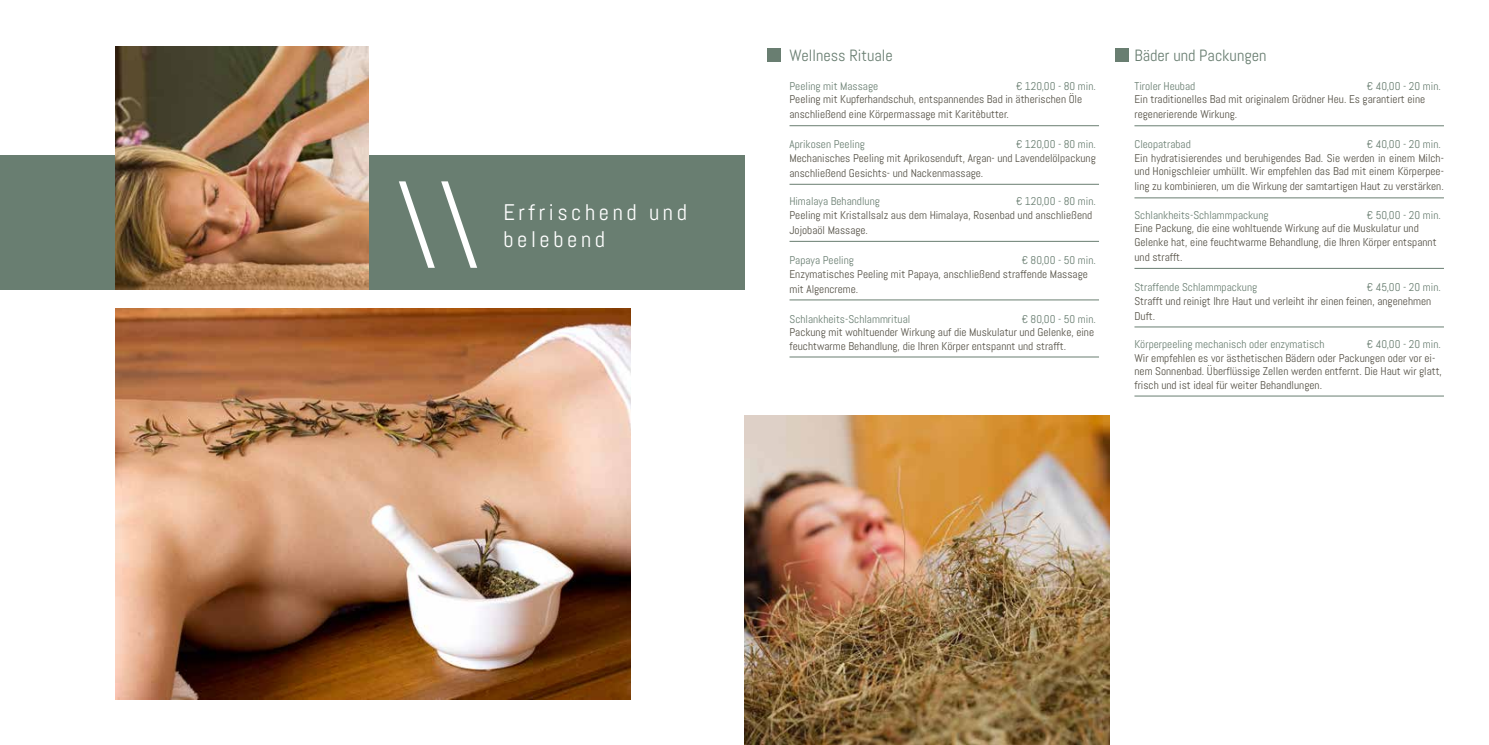
<style>
.page{position:relative;width:1489px;height:745px;background:#fff}
.page>*{position:absolute;margin:0;border:0;box-sizing:border-box;transform-origin:0 0}
.t1{font:22.5px/27.5px "Abel";letter-spacing:.16em;color:#fff}
.t2{font:16.25px "Abel";color:#697e71}
.t3{font:11.25px/15px "Abel";color:#545045}
.t4{font:11.25px "Abel";color:#697e71}
</style>
<div class="page">
<img style="left:744px;top:415px;width:365px;height:329px">
<img style="left:115px;top:308px;width:516px;height:391px">
<div style="left:0;top:155px;width:744px;height:134px;background:#697e71"></div>
<img style="left:115px;top:46px;width:254px;height:243px">
<svg style="left:399px;top:181px;width:78px;height:87px"></svg>
<div style="left:767px;top:49px;width:13px;height:13px;background:#697e71"></div>
<div style="left:1115px;top:49px;width:13px;height:13px;background:#697e71"></div>
<hr style="left:1134px;top:125px;width:309px;height:1px;background:#697e71">
<hr style="left:1134px;top:197px;width:309px;height:1px;background:#697e71">
<hr style="left:1134px;top:268px;width:309px;height:1px;background:#697e71">
<hr style="left:1134px;top:326px;width:309px;height:1px;background:#697e71">
<hr style="left:1134px;top:395px;width:309px;height:1px;background:#697e71">
<hr style="left:789px;top:125px;width:309px;height:1px;background:#697e71">
<hr style="left:789px;top:184px;width:309px;height:1px;background:#697e71">
<hr style="left:789px;top:241px;width:309px;height:1px;background:#697e71">
<hr style="left:789px;top:299px;width:309px;height:1px;background:#697e71">
<hr style="left:789px;top:356px;width:309px;height:1px;background:#697e71">
<h1 class="t1" style="left:503px;top:198px;width:185px">Erfrischend und belebend</h1>
<h2 class="t2" style="left:789px;top:45px;width:105px">Wellness Rituale</h2>
<p class="t4" style="left:789px;top:79px;width:90px">Peeling mit Massage</p>
<p class="t4" style="left:1015px;top:79px;width:81px">€ 120,00 - 80 min.</p>
<p class="t3" style="left:789px;top:92px;width:294px">Peeling mit Kupferhandschuh, entspannendes Bad in ätherischen Öle anschließend eine Körpermassage mit Karitèbutter.</p>
<p class="t4" style="left:789px;top:137px;width:77px">Aprikosen Peeling</p>
<p class="t4" style="left:1015px;top:137px;width:81px">€ 120,00 - 80 min.</p>
<p class="t3" style="left:789px;top:150px;width:308px">Mechanisches Peeling mit Aprikosenduft, Argan- und Lavendelölpackung anschließend Gesichts- und Nackenmassage.</p>
<p class="t4" style="left:789px;top:194px;width:92px">Himalaya Behandlung</p>
<p class="t4" style="left:1015px;top:194px;width:81px">€ 120,00 - 80 min.</p>
<p class="t3" style="left:789px;top:207px;width:304px">Peeling mit Kristallsalz aus dem Himalaya, Rosenbad und anschließend<br>Jojobaöl Massage.</p>
<p class="t4" style="left:789px;top:253px;width:66px">Papaya Peeling</p>
<p class="t4" style="left:1021px;top:253px;width:76px">€ 80,00 - 50 min.</p>
<p class="t3" style="left:789px;top:266px;width:300px">Enzymatisches Peeling mit Papaya, anschließend straffende Massage mit Algencreme.</p>
<p class="t4" style="left:789px;top:311px;width:122px">Schlankheits-Schlammritual</p>
<p class="t4" style="left:1021px;top:311px;width:76px">€ 80,00 - 50 min.</p>
<p class="t3" style="left:789px;top:325px;width:306px;line-height:13.5px">Packung mit wohltuender Wirkung auf die Muskulatur und Gelenke, eine feuchtwarme Behandlung, die Ihren Körper entspannt und strafft.</p>
<h2 class="t2" style="left:1134px;top:45px;width:133px">Bäder und Packungen</h2>
<p class="t4" style="left:1134px;top:79px;width:62px">Tiroler Heubad</p>
<p class="t4" style="left:1366px;top:79px;width:75px">€ 40,00 - 20 min.</p>
<p class="t3" style="left:1134px;top:92px;width:292px">Ein traditionelles Bad mit originalem Grödner Heu. Es garantiert eine regenerierende Wirkung.</p>
<p class="t4" style="left:1134px;top:137px;width:58px">Cleopatrabad</p>
<p class="t4" style="left:1366px;top:137px;width:75px">€ 40,00 - 20 min.</p>
<p class="t3" style="left:1134px;top:151px;width:311px;line-height:13.5px">Ein hydratisierendes und beruhigendes Bad. Sie werden in einem Milch&shy;und Honigschleier umhüllt. Wir empfehlen das Bad mit einem Körperpee-</p>
<p class="t3" style="left:1134px;top:179px;width:311px">ling zu kombinieren, um die Wirkung der samtartigen Haut zu verstärken.</p>
<p class="t4" style="left:1134px;top:208px;width:136px">Schlankheits-Schlammpackung</p>
<p class="t4" style="left:1366px;top:208px;width:76px">€ 50,00 - 20 min.</p>
<p class="t3" style="left:1134px;top:222px;width:303px;line-height:13.5px">Eine Packung, die eine wohltuende Wirkung auf die Muskulatur und<br>Gelenke hat, eine feuchtwarme Behandlung, die Ihren Körper entspannt</p>
<p class="t3" style="left:1134px;top:249px;width:50px">und strafft.</p>
<p class="t4" style="left:1134px;top:280px;width:124px">Straffende Schlammpackung</p>
<p class="t4" style="left:1366px;top:280px;width:75px">€ 45,00 - 20 min.</p>
<p class="t3" style="left:1134px;top:293px;width:298px">Strafft und reinigt Ihre Haut und verleiht ihr einen feinen, angenehmen<br>Duft.</p>
<p class="t4" style="left:1134px;top:337px;width:191px">Körperpeeling mechanisch oder enzymatisch</p>
<p class="t4" style="left:1366px;top:337px;width:75px">€ 40,00 - 20 min.</p>
<p class="t3" style="left:1134px;top:351px;width:309px;line-height:13.5px">Wir empfehlen es vor ästhetischen Bädern oder Packungen oder vor ei&shy;nem Sonnenbad. Überflüssige Zellen werden entfernt. Die Haut wir glatt, frisch und ist ideal für weiter Behandlungen.</p>
</div>
